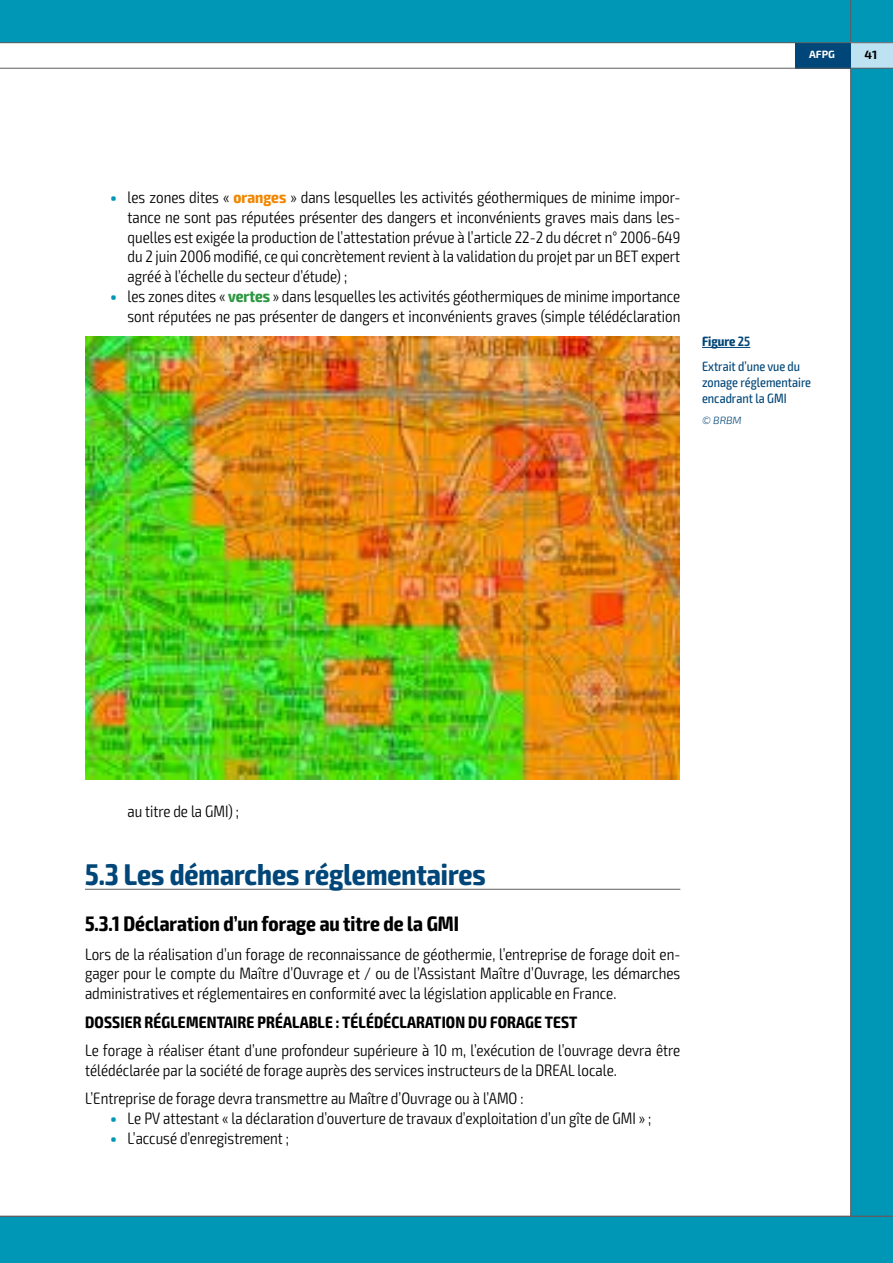
<style>
.page{position:relative;width:893px;height:1263px;background:#fff}
.page>*{position:absolute;margin:0;border:0;box-sizing:border-box;transform-origin:0 0}
.t1{font:700 condensed 30px "Exo 2";color:#004678}
.t2{font:700 condensed 21px "Exo 2";color:#000}
.t3{font:300 condensed 16.5px/19.8px "Exo 2";color:#000;text-align:justify}
.t4{font:700 condensed 16.5px "Exo 2";letter-spacing:.01em;color:#000}
.t5{font:condensed 13.5px/24.8px "Exo 2";color:#004678}
.t6{font:700 12px "Exo 2";color:#000}
.t7{font:italic 300 10.5px "Exo 2";color:#004678}
.t8{font:700 10.5px "Exo 2";color:#fff}
.s1{font-weight:900;font-stretch:normal;color:#0096b5}
.s2{font-weight:700;color:#f18700}
.s3{font-weight:700;color:#2d9741}
.s4{font-weight:700}
.s5{font-weight:600}
</style>
<div class="page">
<div style="left:0;top:0;width:893px;height:43px;background:#0096b5"></div>
<div style="left:850px;top:0;width:43px;height:1216px;background:#0096b5"></div>
<div style="left:850px;top:43px;width:43px;height:25px;background:#bde3f2"></div>
<div style="left:0;top:1217px;width:893px;height:46px;background:#0096b5"></div>
<div style="left:795px;top:43px;width:55px;height:25px;background:#004678"></div>
<hr style="left:0;top:42px;width:893px;height:1px;background:#5e5e62">
<hr style="left:0;top:68px;width:893px;height:1px;background:#5e5e62">
<hr style="left:0;top:1216px;width:893px;height:1px;background:#5e5e62">
<hr style="left:85px;top:889px;width:595px;height:1px;background:#5e5e62">
<img style="left:85px;top:337px;width:595px;height:443px">
<hr style="left:702px;top:347px;width:48px;height:1px;background:#004678">
<p class="t8" style="left:809px;top:47px;width:27px">AFPG</p>
<p class="t6" style="left:864px;top:46px;width:14px">41</p>
<p class="t3" style="left:128px;top:188px;width:554px;text-indent:-17px"><span class="s1">•</span> les zones dites « <span class="s2">oranges</span> » dans lesquelles les activités géothermiques de minime impor&shy;tance ne sont pas réputées présenter des dangers et inconvénients graves mais dans les&shy;quelles est exigée la production de l’attestation prévue à l’article 22-2 du décret n° 2006-649 du 2 juin 2006 modifié, ce qui concrètement revient à la validation du projet par un BET expert agréé à l’échelle du secteur d’étude) ;</p>
<p class="t3" style="left:111px;top:287px;width:571px;text-align:right"><span class="s1">•</span> les zones dites « <span class="s3">vertes</span> » dans lesquelles les activités géothermiques de minime importance sont réputées ne pas présenter de dangers et inconvénients graves (simple télédéclaration</p>
<p class="t5" style="left:702px;top:329px;width:100px"><span class="s4">Figure</span> <span class="s5">25<br></span>Extrait d’une vue du</p>
<p class="t5" style="left:702px;top:374px;width:111px;line-height:16.2px">zonage réglementaire encadrant la GMI</p>
<p class="t7" style="left:702px;top:413px;width:41px">© BRBM</p>
<p class="t3" style="left:128px;top:801px;width:113px">au titre de la GMI) ;</p>
<h1 class="t1" style="left:85px;top:856px;width:402px">5.3 Les démarches réglementaires</h1>
<p class="t2" style="left:85px;top:911px;width:375px">5.3.1 Déclaration d’un forage au titre de la GMI</p>
<p class="t3" style="left:85px;top:944px;width:597px">Lors de la réalisation d’un forage de reconnaissance de géothermie, l’entreprise de forage doit en&shy;gager pour le compte du Maître d’Ouvrage et / ou de l’Assistant Maître d’Ouvrage, les démarches administratives et réglementaires en conformité avec la législation applicable en France.</p>
<p class="t4" style="left:85px;top:1012px;width:494px">DOSSIER RÉGLEMENTAIRE PRÉALABLE : TÉLÉDÉCLARATION DU FORAGE TEST</p>
<p class="t3" style="left:85px;top:1040px;width:597px">Le forage à réaliser étant d’une profondeur supérieure à 10 m, l’exécution de l’ouvrage devra être télédéclarée par la société de forage auprès des services instructeurs de la DREAL locale.</p>
<p class="t3" style="left:85px;top:1088px;width:440px">L’Entreprise de forage devra transmettre au Maître d’Ouvrage ou à l’AMO :</p>
<p class="t3" style="left:111px;top:1108px;width:542px"><span class="s1">•</span> Le PV attestant « la déclaration d’ouverture de travaux d’exploitation d’un gîte de GMI » ;</p>
<p class="t3" style="left:111px;top:1128px;width:180px"><span class="s1">•</span> L’accusé d’enregistrement ;</p>
</div>
